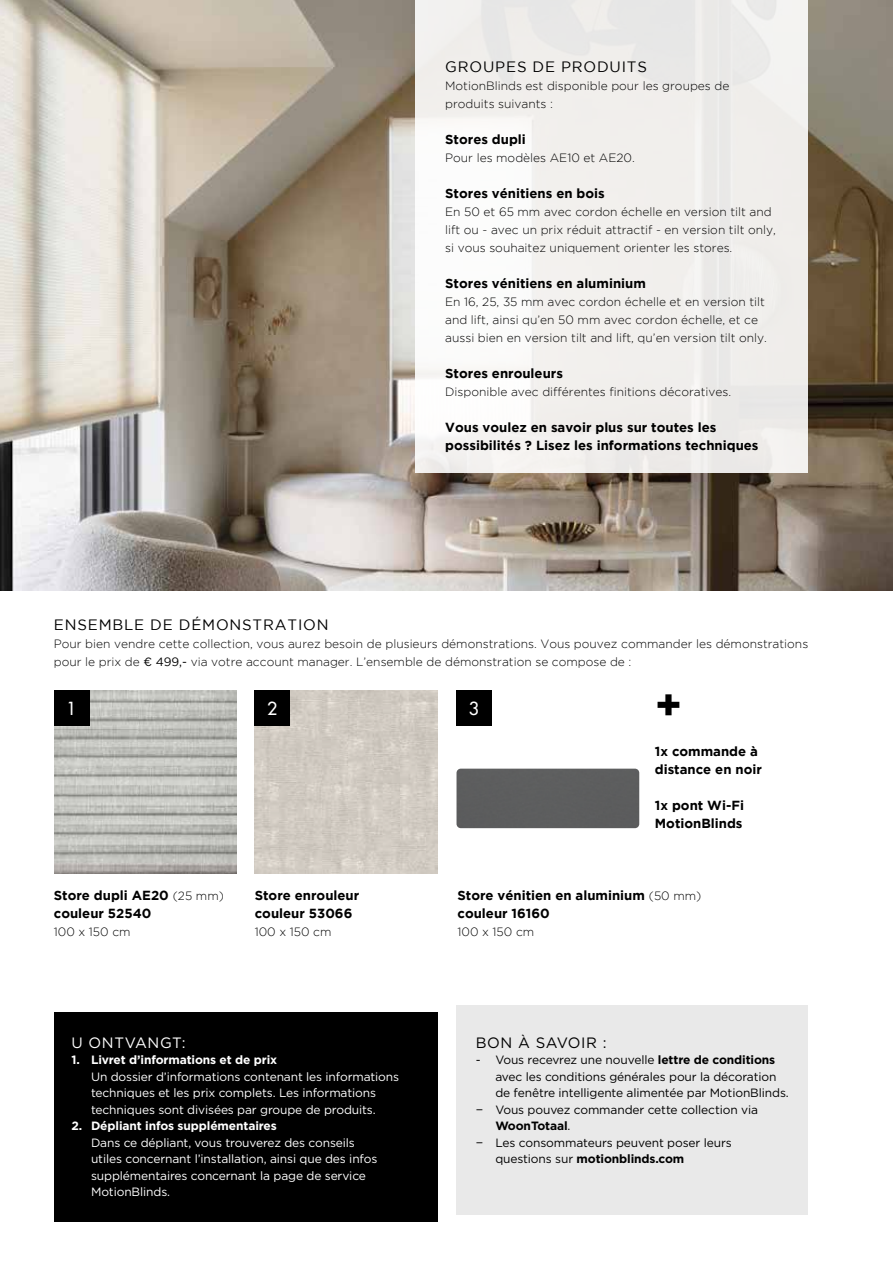
<style>
.page{position:relative;width:893px;height:1263px;background:#fff}
.page>*{position:absolute;margin:0;border:0;box-sizing:border-box;transform-origin:0 0}
.t1{font:700 43.2px "Gotham";color:#000}
.t2{font:500 17.55px "Futura Std";color:#fff}
.t3{font:15px "Gotham";letter-spacing:.055em;color:#000}
.t4{font:15px "Gotham";letter-spacing:.04em;color:#000}
.t5{font:15px "Gotham";letter-spacing:.04em;color:#fff}
.t6{font:700 13.2px/18px "Gotham";color:#000}
.t7{font:300 12px/18px "Gotham";color:#000}
.t8{font:12px/16.5px "Gotham";letter-spacing:-.01em;color:#fff}
.t9{font:12px "Gotham";letter-spacing:-.01em;color:#000}
.t10{font:700 12px "Gotham";letter-spacing:-.01em;color:#fff}
.t11{font:700 12px "Gotham";letter-spacing:-.01em;color:#000}
.s1{font-weight:400}
.s2{font-weight:300;font-size:12px}
.s3{font-weight:700}
</style>
<div class="page">
<div style="left:456px;top:1006px;width:352px;height:209px;background:#e9e9e9"></div>
<img style="left:0;top:0;width:893px;height:590px">
<div style="left:54px;top:1012px;width:384px;height:209px;background:#000"></div>
<div style="left:415px;top:0;width:393px;height:472px;background:linear-gradient(to right,#f8f7f6,#eceae7)"></div>
<img style="left:54px;top:690px;width:183px;height:183px">
<img style="left:255px;top:690px;width:182px;height:183px">
<div style="left:456px;top:769px;width:183px;height:59px;background:#5d5d5e"></div>
<div style="left:54px;top:690px;width:35px;height:35px;background:#000"></div>
<div style="left:255px;top:690px;width:35px;height:35px;background:#000"></div>
<div style="left:456px;top:690px;width:35px;height:35px;background:#000"></div>
<p class="t3" style="left:445px;top:58px;width:203px">GROUPES DE PRODUITS</p>
<p class="t7" style="left:445px;top:77px;width:286px">MotionBlinds est disponible pour les groupes de produits suivants :</p>
<p class="t6" style="left:445px;top:130px;width:82px">Stores dupli</p>
<p class="t7" style="left:445px;top:149px;width:191px">Pour les modèles AE10 et AE20.</p>
<p class="t6" style="left:445px;top:184px;width:161px">Stores vénitiens en bois</p>
<p class="t7" style="left:445px;top:203px;width:332px">En 50 et 65 mm avec cordon échelle en version tilt and lift ou - avec un prix réduit attractif - en version tilt only, si vous souhaitez uniquement orienter les stores.</p>
<p class="t6" style="left:445px;top:274px;width:202px">Stores vénitiens en aluminium</p>
<p class="t7" style="left:445px;top:293px;width:323px">En 16, 25, 35 mm avec cordon échelle et en version tilt and lift, ainsi qu’en 50 mm avec cordon échelle, et ce aussi bien en version tilt and lift, qu’en version tilt only.</p>
<p class="t6" style="left:445px;top:364px;width:119px">Stores enrouleurs</p>
<p class="t7" style="left:445px;top:383px;width:287px">Disponible avec différentes finitions décoratives.</p>
<p class="t6" style="left:445px;top:418px;width:315px">Vous voulez en savoir plus sur toutes les possibilités ? Lisez les informations techniques</p>
<p class="t3" style="left:54px;top:616px;width:276px">ENSEMBLE DE DÉMONSTRATION</p>
<p class="t7" style="left:54px;top:635px;width:756px">Pour bien vendre cette collection, vous aurez besoin de plusieurs démonstrations. Vous pouvez commander les démonstrations pour le prix de <span class="s1">€</span> <span class="s1">499,-</span> via votre account manager. L’ensemble de démonstration se compose de :</p>
<h2 class="t2" style="left:66px;top:698px;width:12px">1</h2>
<h2 class="t2" style="left:267px;top:698px;width:12px">2</h2>
<h2 class="t2" style="left:469px;top:698px;width:12px">3</h2>
<h1 class="t1" style="left:655px;top:680px;width:29px">+</h1>
<p class="t6" style="left:655px;top:742px;width:109px">1x commande à distance en noir</p>
<p class="t6" style="left:655px;top:796px;width:91px">1x pont Wi-Fi<br>MotionBlinds</p>
<p class="t6" style="left:54px;top:886px;width:172px">Store dupli AE20 <span class="s2">(25 mm) </span>couleur 52540</p>
<p class="t7" style="left:54px;top:923px;width:78px">100 x 150 cm</p>
<p class="t6" style="left:255px;top:886px;width:106px">Store enrouleur couleur 53066</p>
<p class="t7" style="left:255px;top:923px;width:78px">100 x 150 cm</p>
<p class="t6" style="left:457px;top:886px;width:245px">Store vénitien en aluminium <span class="s2">(50 mm) </span>couleur 16160</p>
<p class="t7" style="left:457px;top:923px;width:78px">100 x 150 cm</p>
<p class="t5" style="left:72px;top:1033px;width:116px">U ONTVANGT:</p>
<p class="t10" style="left:72px;top:1052px;width:207px">1. Livret d’informations et de prix</p>
<p class="t8" style="left:91px;top:1068px;width:310px">Un dossier d’informations contenant les informations techniques et les prix complets. Les informations techniques sont divisées par groupe de produits.</p>
<p class="t10" style="left:72px;top:1118px;width:207px">2. Dépliant infos supplémentaires</p>
<p class="t8" style="left:91px;top:1134px;width:288px">Dans ce dépliant, vous trouverez des conseils utiles concernant l’installation, ainsi que des infos supplémentaires concernant la page de service MotionBlinds.</p>
<p class="t4" style="left:476px;top:1033px;width:132px">BON À SAVOIR :</p>
<p class="t9" style="left:476px;top:1052px;width:301px">- Vous recevrez une nouvelle <span class="s3">lettre de conditions</span></p>
<p class="t9" style="left:495px;top:1069px;width:283px">avec les conditions générales pour la décoration</p>
<p class="t9" style="left:495px;top:1085px;width:295px">de fenêtre intelligente alimentée par MotionBlinds.</p>
<p class="t9" style="left:476px;top:1102px;width:284px">− Vous pouvez commander cette collection via</p>
<p class="t11" style="left:495px;top:1118px;width:77px">WoonTotaal<span class="s1">.</span></p>
<p class="t9" style="left:476px;top:1135px;width:257px">− Les consommateurs peuvent poser leurs</p>
<p class="t11" style="left:495px;top:1151px;width:190px"><span class="s1">questions sur</span> motionblinds.com</p>
</div>
